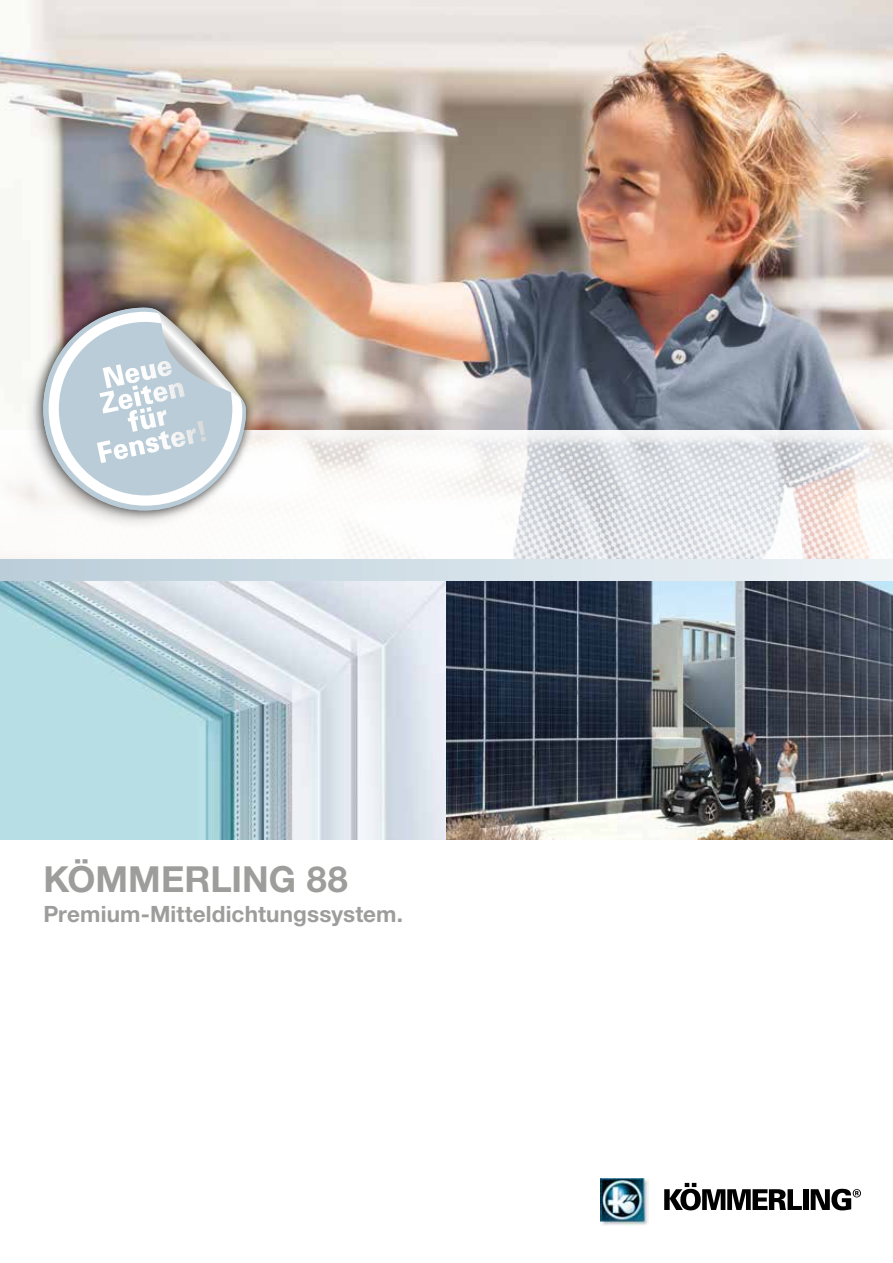
<style>
.page{position:relative;width:893px;height:1263px;background:#fff}
.page>*{position:absolute;margin:0;border:0;box-sizing:border-box;transform-origin:0 0}
.t1{font:700 36px "Helvetica Neue CE";color:#9d9d9c}
.t2{font:900 28.5px/24px "Univers";color:#fff;text-align:center;scale:.9 1}
.t3{font:700 22.5px "Helvetica Neue CE";letter-spacing:.005em;color:#9d9d9c}
</style>
<div class="page">
<img style="left:0;top:0;width:893px;height:431px">
<img style="left:601px;top:1179px;width:1px;height:44px">
<svg style="left:664px;top:1183px;width:138px;height:27px"></svg>
<div style="left:803px;top:1189px;width:6px;height:21px;background:#000"></div>
<svg style="left:810px;top:1188px;width:51px;height:22px"></svg>
<img style="left:602px;top:1179px;width:47px;height:46px">
<img style="left:0;top:580px;width:446px;height:260px">
<img style="left:446px;top:580px;width:447px;height:260px">
<img style="left:0;top:431px;width:893px;height:128px">
<div style="left:0;top:559px;width:893px;height:21px;background:linear-gradient(to right,#bacdd9,#eef4f7)"></div>
<div style="left:22px;top:303px;width:228px;height:228px;background:#fbfbfa"></div>
<div style="left:32px;top:297px;width:224px;height:224px;background:#000;opacity:.75"></div>
<svg style="left:43px;top:307px;width:203px;height:203px"></svg>
<p class="t2" style="left:80px;top:371px;width:127px;rotate:-12deg">Neue<br>Zeiten für<br>Fenster!</p>
<h1 class="t1" style="left:43px;top:857px;width:306px">KÖMMERLING 88</h1>
<p class="t3" style="left:43px;top:900px;width:361px">Premium-Mitteldichtungssystem.</p>
</div>
